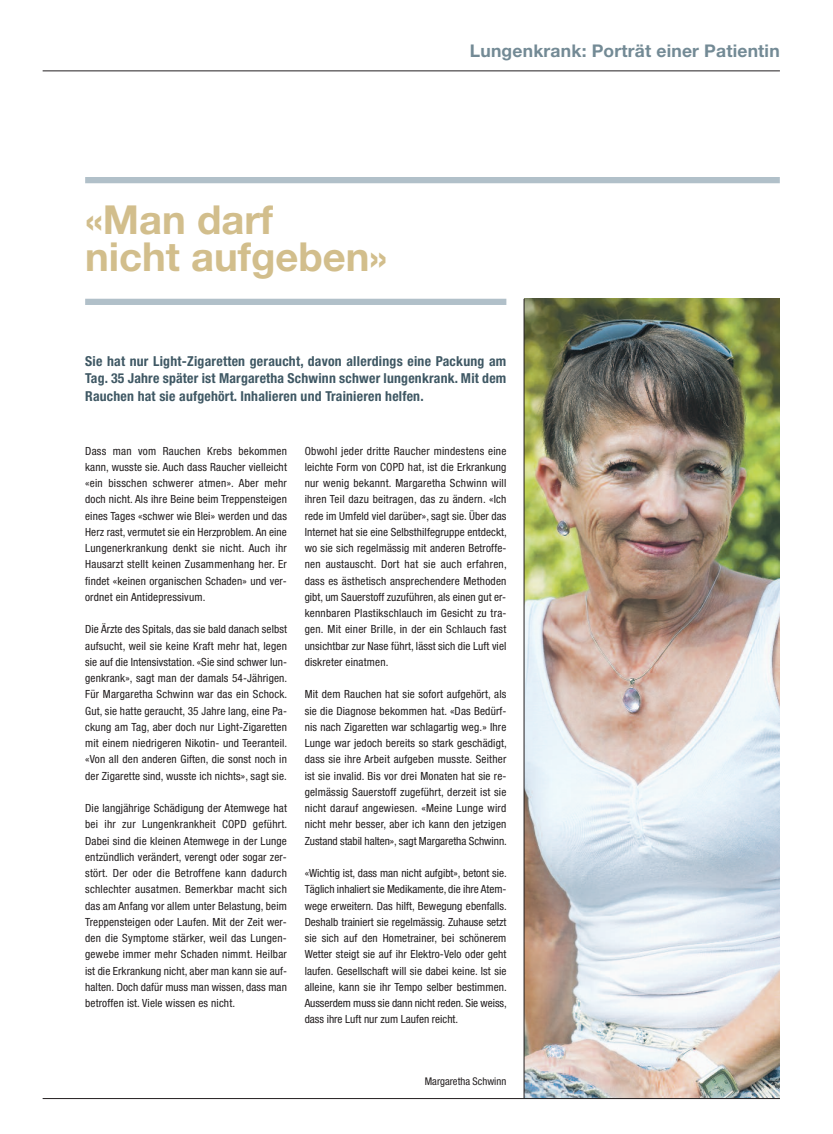
<style>
.page{position:relative;width:833px;height:1134px;background:#fff}
.page>*{position:absolute;margin:0;border:0;box-sizing:border-box;transform-origin:0 0}
.t1{font:700 40px/37.5px "Helvetica Neue";color:#d2be8c}
.t2{font:700 17.5px "Helvetica Neue";letter-spacing:.01em;color:#738a95}
.t3{font:700 condensed 13.75px/17.5px "Helvetica Neue LT Std";letter-spacing:.015em;color:#3f5864;text-align:justify}
.t4{font:condensed 11.25px/16.2px "Helvetica Neue LT Std";letter-spacing:.015em;color:#231f20;text-align:justify}
.t5{font:condensed 10.62px "Helvetica Neue LT Std";color:#231f20}
</style>
<div class="page">
<img style="left:525px;top:299px;width:255px;height:799px">
<hr style="left:43px;top:71px;width:737px;height:1px;background:#231f20">
<div style="left:85px;top:299px;width:421px;height:6px;background:#b1c0c9"></div>
<div style="left:85px;top:177px;width:695px;height:6px;background:#b1c0c9"></div>
<hr style="left:524px;top:299px;width:1px;height:799px;background:#231f20">
<hr style="left:43px;top:1098px;width:737px;height:1px;background:#231f20">
<h1 class="t1" style="left:85px;top:204px;width:303px">«Man darf<br>nicht aufgeben»</h1>
<h2 class="t2" style="left:470px;top:44px;width:311px">Lungenkrank: Porträt einer Patientin</h2>
<p class="t3" style="left:85px;top:353px;width:423px">Sie hat nur Light-Zigaretten geraucht, davon allerdings eine Packung am Tag. 35 Jahre später ist Margaretha Schwinn schwer lungenkrank. Mit dem Rauchen hat sie aufgehört. Inhalieren und Trainieren helfen.</p>
<p class="t4" style="left:85px;top:443px;width:203px">Dass man vom Rauchen Krebs bekommen kann, wusste sie. Auch dass Raucher vielleicht «ein bisschen schwerer atmen». Aber mehr doch nicht. Als ihre Beine beim Treppensteigen eines Tages «schwer wie Blei» werden und das Herz rast, vermutet sie ein Herzproblem. An eine Lungenerkrankung denkt sie nicht. Auch ihr Hausarzt stellt keinen Zusammenhang her. Er findet «keinen organischen Schaden» und ver&shy;ordnet ein Antidepressivum.</p>
<p class="t4" style="left:85px;top:622px;width:204px">Die Ärzte des Spitals, das sie bald danach selbst aufsucht, weil sie keine Kraft mehr hat, legen sie auf die Intensivstation. «Sie sind schwer lun&shy;genkrank», sagt man der damals 54-Jährigen.<br>Für Margaretha Schwinn war das ein Schock.<br>Gut, sie hatte geraucht, 35 Jahre lang, eine Pa&shy;ckung am Tag, aber doch nur Light-Zigaretten mit einem niedrigeren Nikotin- und Teeranteil. «Von all den anderen Giften, die sonst noch in der Zigarette sind, wusste ich nichts», sagt sie.</p>
<p class="t4" style="left:85px;top:801px;width:204px">Die langjährige Schädigung der Atemwege hat bei ihr zur Lungenkrankheit COPD geführt.<br>Dabei sind die kleinen Atemwege in der Lunge entzündlich verändert, verengt oder sogar zer&shy;stört. Der oder die Betroffene kann dadurch schlechter ausatmen. Bemerkbar macht sich das am Anfang vor allem unter Belastung, beim Treppensteigen oder Laufen. Mit der Zeit wer&shy;den die Symptome stärker, weil das Lungen&shy;gewebe immer mehr Schaden nimmt. Heilbar ist die Erkrankung nicht, aber man kann sie auf&shy;halten. Doch dafür muss man wissen, dass man betroffen ist. Viele wissen es nicht.</p>
<p class="t4" style="left:305px;top:443px;width:204px">Obwohl jeder dritte Raucher mindestens eine leichte Form von COPD hat, ist die Erkrankung nur wenig bekannt. Margaretha Schwinn will ihren Teil dazu beitragen, das zu ändern. «Ich rede im Umfeld viel darüber», sagt sie. Über das Internet hat sie eine Selbsthilfegruppe entdeckt, wo sie sich regelmässig mit anderen Betroffe&shy;nen austauscht. Dort hat sie auch erfahren, dass es ästhetisch ansprechendere Methoden gibt, um Sauerstoff zuzuführen, als einen gut er&shy;kennbaren Plastikschlauch im Gesicht zu tra&shy;gen. Mit einer Brille, in der ein Schlauch fast unsichtbar zur Nase führt, lässt sich die Luft viel diskreter einatmen.</p>
<p class="t4" style="left:305px;top:687px;width:204px">Mit dem Rauchen hat sie sofort aufgehört, als sie die Diagnose bekommen hat. «Das Bedürf&shy;nis nach Zigaretten war schlagartig weg.» Ihre Lunge war jedoch bereits so stark geschädigt, dass sie ihre Arbeit aufgeben musste. Seither ist sie invalid. Bis vor drei Monaten hat sie re&shy;gelmässig Sauerstoff zugeführt, derzeit ist sie nicht darauf angewiesen. «Meine Lunge wird nicht mehr besser, aber ich kann den jetzigen Zustand stabil halten», sagt Margaretha Schwinn.</p>
<p class="t4" style="left:305px;top:866px;width:204px">«Wichtig ist, dass man nicht aufgibt», betont sie.<br>Täglich inhaliert sie Medikamente, die ihre Atem&shy;wege erweitern. Das hilft, Bewegung ebenfalls.<br>Deshalb trainiert sie regelmässig. Zuhause setzt sie sich auf den Hometrainer, bei schönerem Wetter steigt sie auf ihr Elektro-Velo oder geht laufen. Gesellschaft will sie dabei keine. Ist sie alleine, kann sie ihr Tempo selber bestimmen.<br>Ausserdem muss sie dann nicht reden. Sie weiss, dass ihre Luft nur zum Laufen reicht.</p>
<p class="t5" style="left:425px;top:1077px;width:83px">Margaretha Schwinn</p>
</div>
